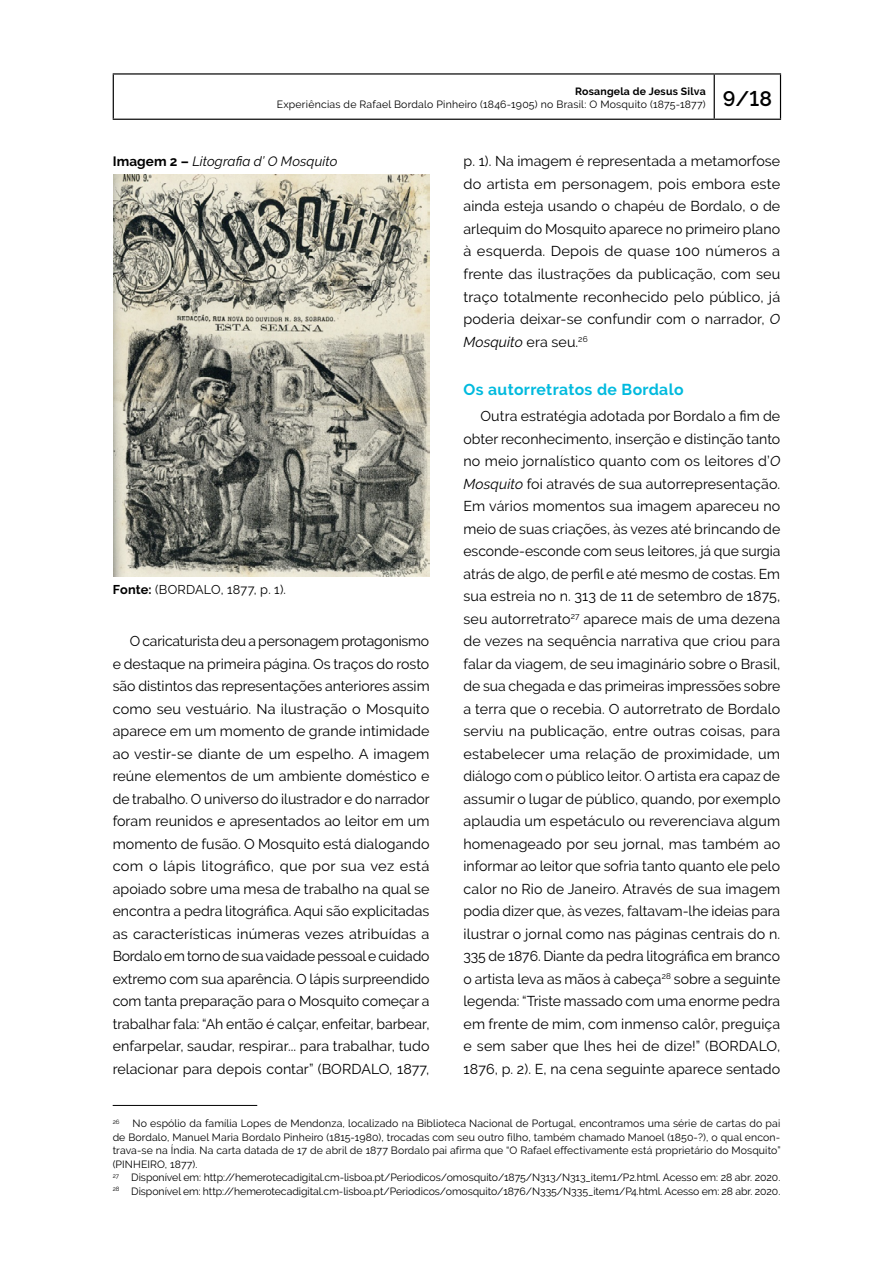
<style>
.page{position:relative;width:893px;height:1263px;background:#fff}
.page>*{position:absolute;margin:0;border:0;box-sizing:border-box;transform-origin:0 0}
.t1{font:700 15.75px "Raleway";letter-spacing:.025em;color:#00bade}
.t2{font:14.25px/22.5px "Raleway";letter-spacing:.01em;color:#000;text-align:justify}
.t3{font:italic 13.5px "Raleway";letter-spacing:.005em;color:#000}
.t4{font:12.75px "Raleway";letter-spacing:.02em;color:#000}
.t5{font:10.5px/13.5px "Raleway";letter-spacing:.01em;color:#000}
.s1{font-weight:700}
.s2{font-weight:700;font-style:normal}
.s3{font-style:italic}
</style>
<div class="page">
<hr style="left:714px;top:75px;width:1px;height:44px;background:#000">
<hr style="left:113px;top:73px;width:601px;height:2px;background:#000">
<hr style="left:113px;top:75px;width:1px;height:44px;background:#000">
<hr style="left:714px;top:73px;width:67px;height:2px;background:#000">
<hr style="left:780px;top:75px;width:1px;height:44px;background:#000">
<hr style="left:113px;top:119px;width:601px;height:1px;background:#000">
<hr style="left:714px;top:119px;width:67px;height:1px;background:#000">
<img style="left:113px;top:174px;width:316px;height:402px">
<hr style="left:113px;top:1105px;width:144px;height:1px;background:#000">
<p class="t5" style="left:277px;top:84px;width:497px;text-indent:298px"><span class="s1">Rosangela de Jesus Silva<br></span>Experiências de Rafael Bordalo Pinheiro (1846-1905) no Brasil: O Mosquito (1875-1877) <sup>9/18</sup></p>
<p class="t3" style="left:113px;top:153px;width:226px"><span class="s2">Imagem 2 –</span> Litografia d’ O Mosquito</p>
<p class="t4" style="left:113px;top:582px;width:175px"><span class="s1">Fonte:</span> (BORDALO, 1877, p. 1).</p>
<p class="t2" style="left:113px;top:630px;width:319px;text-indent:17px">O caricaturista deu a personagem protagonismo e destaque na primeira página. Os traços do rosto são distintos das representações anteriores assim como seu vestuário. Na ilustração o Mosquito aparece em um momento de grande intimidade ao vestir-se diante de um espelho. A imagem reúne elementos de um ambiente doméstico e de trabalho. O universo do ilustrador e do narrador foram reunidos e apresentados ao leitor em um momento de fusão. O Mosquito está dialogando com o lápis litográfico, que por sua vez está apoiado sobre uma mesa de trabalho na qual se encontra a pedra litográfica. Aqui são explicitadas as características inúmeras vezes atribuídas a Bordalo em torno de sua vaidade pessoal e cuidado extremo com sua aparência. O lápis surpreendido com tanta preparação para o Mosquito começar a trabalhar fala: “Ah então é calçar, enfeitar, barbear, enfarpelar, saudar, respirar... para trabalhar, tudo relacionar para depois contar” (BORDALO, 1877,</p>
<p class="t2" style="left:463px;top:150px;width:318px">p. 1). Na imagem é representada a metamorfose do artista em personagem, pois embora este ainda esteja usando o chapéu de Bordalo, o de arlequim do Mosquito aparece no primeiro plano à esquerda. Depois de quase 100 números a frente das ilustrações da publicação, com seu traço totalmente reconhecido pelo público, já poderia deixar-se confundir com o narrador, <span class="s3">O Mosquito</span> era seu.<sup>26</sup></p>
<p class="t1" style="left:463px;top:380px;width:222px">Os autorretratos de Bordalo</p>
<p class="t2" style="left:463px;top:405px;width:318px;text-indent:17px">Outra estratégia adotada por Bordalo a fim de obter reconhecimento, inserção e distinção tanto no meio jornalístico quanto com os leitores d’<span class="s3">O Mosquito</span> foi através de sua autorrepresentação.<br>Em vários momentos sua imagem apareceu no meio de suas criações, às vezes até brincando de esconde-esconde com seus leitores, já que surgia atrás de algo, de perfil e até mesmo de costas. Em sua estreia no n. 313 de 11 de setembro de 1875, seu autorretrato<sup>27</sup> aparece mais de uma dezena de vezes na sequência narrativa que criou para falar da viagem, de seu imaginário sobre o Brasil, de sua chegada e das primeiras impressões sobre a terra que o recebia. O autorretrato de Bordalo serviu na publicação, entre outras coisas, para estabelecer uma relação de proximidade, um diálogo com o público leitor. O artista era capaz de assumir o lugar de público, quando, por exemplo aplaudia um espetáculo ou reverenciava algum homenageado por seu jornal, mas também ao informar ao leitor que sofria tanto quanto ele pelo calor no Rio de Janeiro. Através de sua imagem podia dizer que, às vezes, faltavam-lhe ideias para ilustrar o jornal como nas páginas centrais do n.<br>335 de 1876. Diante da pedra litográfica em branco o artista leva as mãos à cabeça<sup>28</sup> sobre a seguinte legenda: “Triste massado com uma enorme pedra em frente de mim, com inmenso calôr, preguiça e sem saber que lhes hei de dize!” (BORDALO, 1876, p. 2). E, na cena seguinte aparece sentado</p>
<p class="t5" style="left:113px;top:1117px;width:669px"><sup>26</sup> No espólio da família Lopes de Mendonza, localizado na Biblioteca Nacional de Portugal, encontramos uma série de cartas do pai de Bordalo, Manuel Maria Bordalo Pinheiro (1815-1980), trocadas com seu outro filho, também chamado Manoel (1850-?), o qual encon&shy;trava-se na Índia. Na carta datada de 17 de abril de 1877 Bordalo pai afirma que “O Rafael effectivamente está proprietário do Mosquito” (PINHEIRO, 1877).<br><sup>27</sup> Disponível em: http://hemerotecadigital.cm-lisboa.pt/Periodicos/omosquito/1875/N313/N313_item1/P2.html. Acesso em: 28 abr. 2020.<br><sup>28</sup> Disponível em: http://hemerotecadigital.cm-lisboa.pt/Periodicos/omosquito/1876/N335/N335_item1/P4.html. Acesso em: 28 abr. 2020.</p>
</div>
